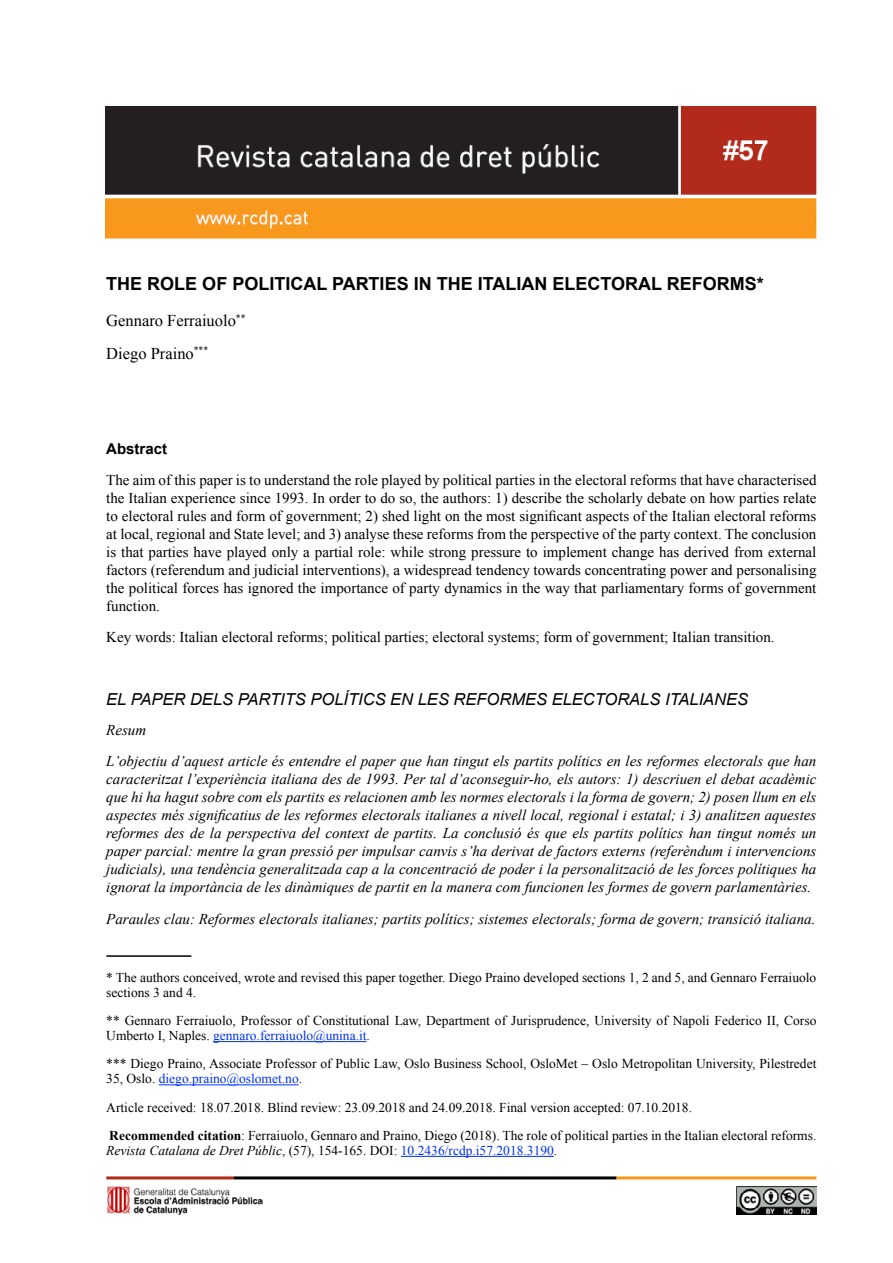
<style>
.page{position:relative;width:893px;height:1263px;background:#fff}
.page>*{position:absolute;margin:0;border:0;box-sizing:border-box;transform-origin:0 0}
.Títol_article{font:700 18px "Arial";color:#000}
.Títol_article_2a_lle{font:italic 16.5px "Arial";color:#000}
.cos_de_text{font:16.5px "Times New Roman";color:#000}
.cos_de_text-2{font:italic 15px/18px "Times New Roman";color:#000;text-align:justify}
.cos_resum_original{font:15px/18px "Times New Roman";color:#000;text-align:justify}
.resum{font:700 15px "Arial";color:#000}
.Títol_article_2a_lle-2{font:italic 15px "Times New Roman";color:#000}
.nota_a_peu_de_pàgina{font:13.5px/15px "Times New Roman";color:#000}
.s1{color:#0032f2}
.s2{font-weight:700}
.s3{font-style:italic}
</style>
<div class="page">
<hr style="left:106px;top:1176px;width:128px;height:3px;background:#b12a1c">
<hr style="left:234px;top:1176px;width:383px;height:3px;background:#000">
<hr style="left:617px;top:1176px;width:199px;height:3px;background:#f8991d">
<img style="left:737px;top:1187px;width:79px;height:27px">
<img style="left:107px;top:1187px;width:156px;height:28px">
<img style="left:106px;top:106px;width:711px;height:133px">
<hr style="left:106px;top:955px;width:85px;height:2px;background:#000">
<hr style="left:213px;top:1041px;width:154px;height:1px;background:#0032f2">
<hr style="left:159px;top:1084px;width:140px;height:1px;background:#0032f2">
<hr style="left:401px;top:1156px;width:153px;height:1px;background:#0032f2">
<p class="Títol_article" style="left:106px;top:272px;width:659px">THE ROLE OF POLITICAL PARTIES IN THE ITALIAN ELECTORAL REFORMS*</p>
<p class="cos_de_text" style="left:106px;top:310px;width:141px">Gennaro Ferraiuolo<sup>**</sup></p>
<p class="cos_de_text" style="left:106px;top:342px;width:103px">Diego Praino<sup>***</sup></p>
<p class="resum" style="left:106px;top:439px;width:62px">Abstract</p>
<p class="cos_resum_original" style="left:106px;top:470px;width:712px">The aim of this paper is to understand the role played by political parties in the electoral reforms that have characterised the Italian experience since 1993. In order to do so, the authors: 1) describe the scholarly debate on how parties relate to electoral rules and form of government; 2) shed light on the most significant aspects of the Italian electoral reforms at local, regional and State level; and 3) analyse these reforms from the perspective of the party context. The conclusion is that parties have played only a partial role: while strong pressure to implement change has derived from external factors (referendum and judicial interventions), a widespread tendency towards concentrating power and personalising the political forces has ignored the importance of party dynamics in the way that parliamentary forms of government function.</p>
<p class="cos_resum_original" style="left:106px;top:627px;width:670px">Key words: Italian electoral reforms; political parties; electoral systems; form of government; Italian transition.</p>
<p class="Títol_article_2a_lle" style="left:106px;top:688px;width:643px">EL PAPER DELS PARTITS POLÍTICS EN LES REFORMES ELECTORALS ITALIANES</p>
<p class="Títol_article_2a_lle-2" style="left:106px;top:720px;width:41px">Resum</p>
<p class="cos_de_text-2" style="left:106px;top:752px;width:712px">L’objectiu d’aquest article és entendre el paper que han tingut els partits polítics en les reformes electorals que han caracteritzat l’experiència italiana des de 1993. Per tal d’aconseguir-ho, els autors: 1) descriuen el debat acadèmic que hi ha hagut sobre com els partits es relacionen amb les normes electorals i la forma de govern; 2) posen llum en els aspectes més significatius de les reformes electorals italianes a nivell local, regional i estatal; i 3) analitzen aquestes reformes des de la perspectiva del context de partits. La conclusió és que els partits polítics han tingut només un paper parcial: mentre la gran pressió per impulsar canvis s’ha derivat de factors externs (referèndum i intervencions judicials), una tendència generalitzada cap a la concentració de poder i la personalització de les forces polítiques ha ignorat la importància de les dinàmiques de partit en la manera com funcionen les formes de govern parlamentàries.</p>
<p class="cos_de_text-2" style="left:106px;top:910px;width:711px">Paraules clau: Reformes electorals italianes; partits polítics; sistemes electorals; forma de govern; transició italiana.</p>
<p class="nota_a_peu_de_pàgina" style="left:106px;top:970px;width:712px">* The authors conceived, wrote and revised this paper together. Diego Praino developed sections 1, 2 and 5, and Gennaro Ferraiuolo sections 3 and 4.</p>
<p class="nota_a_peu_de_pàgina" style="left:106px;top:1013px;width:712px">** Gennaro Ferraiuolo, Professor of Constitutional Law, Department of Jurisprudence, University of Napoli Federico II, Corso<br>Umberto I, Naples. <span class="s1">gennaro.ferraiuolo@unina.it</span>.</p>
<p class="nota_a_peu_de_pàgina" style="left:106px;top:1056px;width:712px">*** Diego Praino, Associate Professor of Public Law, Oslo Business School, OsloMet – Oslo Metropolitan University, Pilestredet<br>35, Oslo. <span class="s1">diego.praino@oslomet.no</span>.</p>
<p class="nota_a_peu_de_pàgina" style="left:106px;top:1099px;width:587px">Article received: 18.07.2018. Blind review: 23.09.2018 and 24.09.2018. Final version accepted: 07.10.2018.</p>
<p class="nota_a_peu_de_pàgina" style="left:106px;top:1128px;width:712px"><span class="s2">Recommended citation</span>: Ferraiuolo, Gennaro and Praino, Diego (2018). The role of political parties in the Italian electoral reforms.<br><span class="s3">Revista Catalana de Dret Públic</span>, (57), 154-165. DOI: <span class="s1">10.2436/rcdp.i57.2018.3190</span>.</p>
</div>
